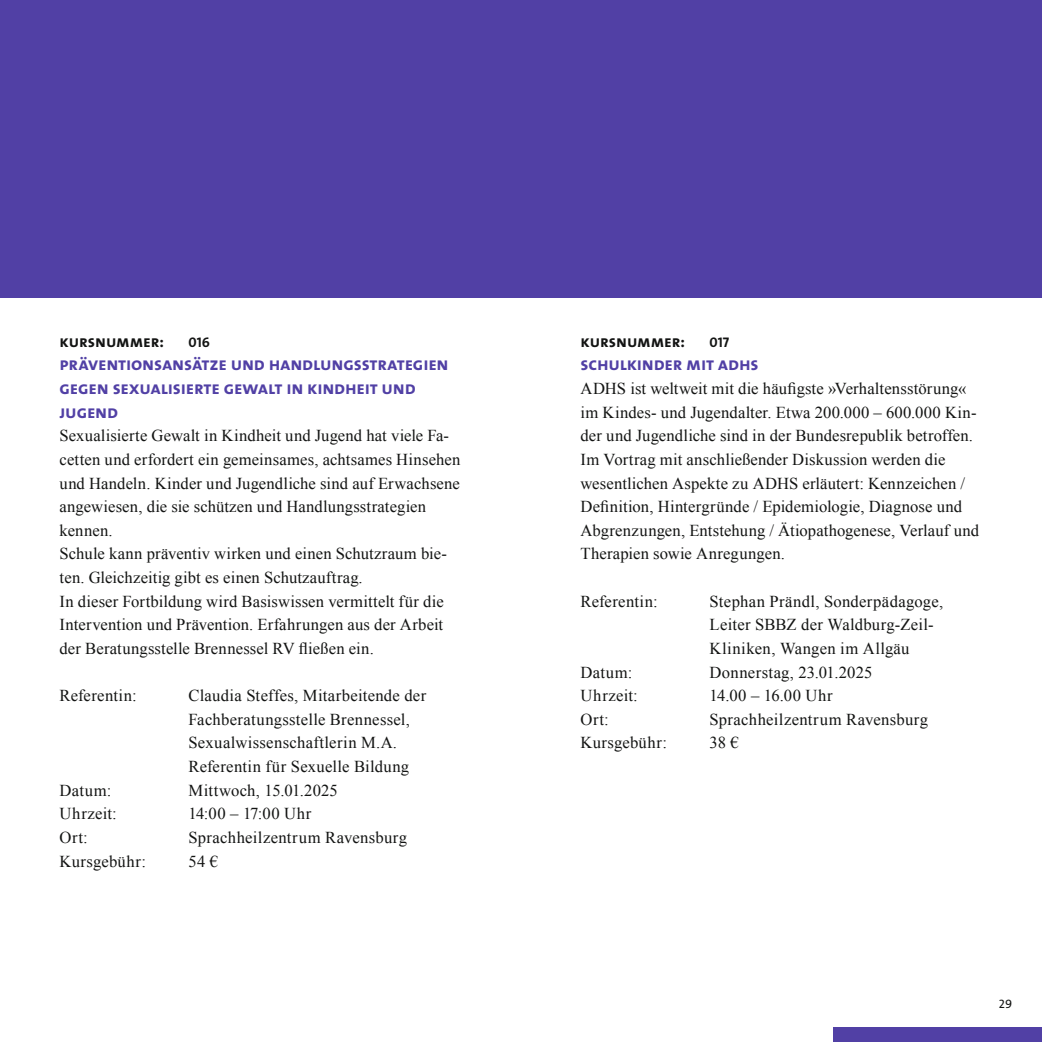
<style>
.page{position:relative;width:1042px;height:1042px;background:#fff}
.page>*{position:absolute;margin:0;border:0;box-sizing:border-box;transform-origin:0 0}
.Zwischenheadline{font:18.38px/23.6px "The Sans Bold Caps";letter-spacing:-.015em;color:#5140a5}
.Fließtext{font:16.62px/23.6px "Times New Roman";letter-spacing:.01em;color:#131413}
.Fließtext-2{font:16.62px "Times New Roman";letter-spacing:.035em;color:#131413}
.Fließtext-3{font:16.62px "The Sans Bold Caps";letter-spacing:-.005em;color:#131413}
.Fließtext-4{font:14px "The Sans Bold Caps";letter-spacing:.005em;color:#131413}
.t1{font:12.25px "The Sans Caps";color:#131413}
</style>
<div class="page">
<div style="left:833px;top:1027px;width:209px;height:15px;background:#5140a5"></div>
<div style="left:521px;top:0;width:521px;height:298px;background:#5140a5"></div>
<div style="left:0;top:0;width:521px;height:298px;background:#5140a5"></div>
<p class="Fließtext-3" style="left:60px;top:327px;width:106px">kursnummer:</p>
<p class="Fließtext-4" style="left:188px;top:330px;width:23px">016</p>
<p class="Zwischenheadline" style="left:60px;top:352px;width:391px">präventionsansätze und handlungsstrategien gegen sexualisierte gewalt in kindheit und jugend</p>
<p class="Fließtext" style="left:60px;top:424px;width:402px">Sexualisierte Gewalt in Kindheit und Jugend hat viele Fa&shy;cetten und erfordert ein gemeinsames, achtsames Hinsehen und Handeln. Kinder und Jugendliche sind auf Erwachsene angewiesen, die sie schützen und Handlungsstrategien kennen.</p>
<p class="Fließtext" style="left:60px;top:542px;width:389px">Schule kann präventiv wirken und einen Schutzraum bie&shy;ten. Gleichzeitig gibt es einen Schutzauftrag.</p>
<p class="Fließtext" style="left:60px;top:589px;width:386px;text-align:justify">In dieser Fortbildung wird Basiswissen vermittelt für die Intervention und Prävention. Erfahrungen aus der Arbeit der Beratungsstelle Brennessel RV fließen ein.</p>
<p class="Fließtext" style="left:60px;top:683px;width:79px">Referentin:</p>
<p class="Fließtext" style="left:189px;top:683px;width:239px">Claudia Steffes, Mitarbeitende der</p>
<p class="Fließtext" style="left:189px;top:707px;width:223px">Fachberatungsstelle Brennessel,</p>
<p class="Fließtext" style="left:189px;top:731px;width:210px">Sexualwissenschaftlerin M.A.</p>
<p class="Fließtext" style="left:189px;top:754px;width:222px">Referentin für Sexuelle Bildung</p>
<p class="Fließtext" style="left:60px;top:778px;width:53px">Datum:</p>
<p class="Fließtext" style="left:189px;top:778px;width:151px">Mittwoch, 15.01.2025</p>
<p class="Fließtext" style="left:60px;top:802px;width:59px">Uhrzeit:</p>
<p class="Fließtext-2" style="left:189px;top:802px;width:124px">14:00 – 17:00 Uhr</p>
<p class="Fließtext" style="left:60px;top:825px;width:30px">Ort:</p>
<p class="Fließtext" style="left:189px;top:825px;width:220px">Sprachheilzentrum Ravensburg</p>
<p class="Fließtext" style="left:60px;top:849px;width:88px">Kursgebühr:</p>
<p class="Fließtext" style="left:189px;top:849px;width:31px">54 €</p>
<p class="Fließtext-3" style="left:580px;top:327px;width:106px">kursnummer:</p>
<p class="Fließtext-4" style="left:709px;top:330px;width:21px">017</p>
<p class="Zwischenheadline" style="left:580px;top:352px;width:180px">schulkinder mit adhs</p>
<p class="Fließtext" style="left:580px;top:376px;width:400px">ADHS ist weltweit mit die häufigste »Verhaltensstörung« im Kindes- und Jugendalter. Etwa 200.000 – 600.000 Kin&shy;der und Jugendliche sind in der Bundesrepublik betroffen.<br>Im Vortrag mit anschließender Diskussion werden die wesentlichen Aspekte zu ADHS erläutert: Kennzeichen / Definition, Hintergründe / Epidemiologie, Diagnose und Abgrenzungen, Entstehung / Ätiopathogenese, Verlauf und Therapien sowie Anregungen.</p>
<p class="Fließtext" style="left:580px;top:589px;width:79px">Referentin:</p>
<p class="Fließtext" style="left:709px;top:589px;width:235px">Stephan Prändl, Sonderpädagoge,</p>
<p class="Fließtext" style="left:709px;top:613px;width:226px">Leiter SBBZ der Waldburg-Zeil-</p>
<p class="Fließtext" style="left:709px;top:636px;width:201px">Kliniken, Wangen im Allgäu</p>
<p class="Fließtext" style="left:580px;top:660px;width:53px">Datum:</p>
<p class="Fließtext" style="left:709px;top:660px;width:164px">Donnerstag, 23.01.2025</p>
<p class="Fließtext" style="left:580px;top:683px;width:59px">Uhrzeit:</p>
<p class="Fließtext-2" style="left:709px;top:684px;width:125px">14.00 – 16.00 Uhr</p>
<p class="Fließtext" style="left:580px;top:707px;width:30px">Ort:</p>
<p class="Fließtext" style="left:709px;top:707px;width:220px">Sprachheilzentrum Ravensburg</p>
<p class="Fließtext" style="left:580px;top:731px;width:88px">Kursgebühr:</p>
<p class="Fließtext" style="left:709px;top:731px;width:31px">38 €</p>
<p class="t1" style="left:999px;top:994px;width:15px">29</p>
</div>
